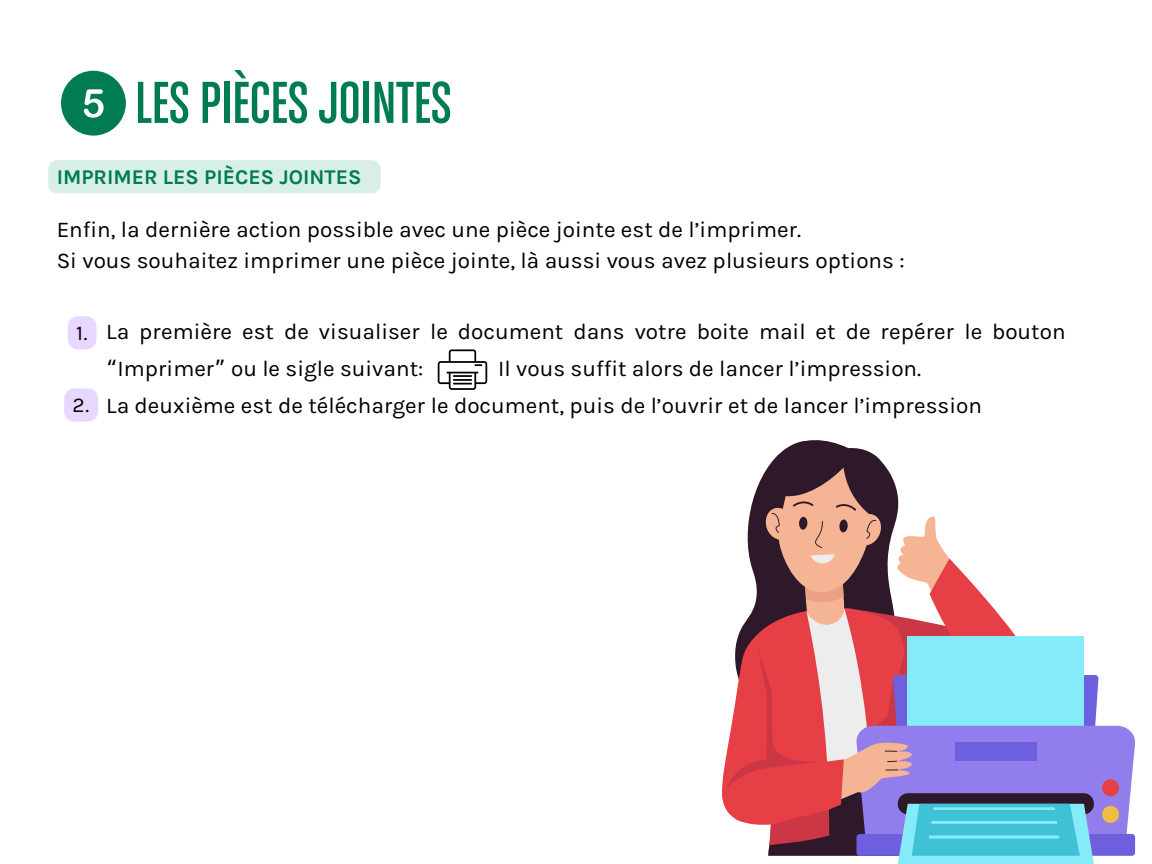
<style>
.page{position:relative;width:1152px;height:864px;background:#fff}
.page>*{position:absolute;margin:0;border:0;box-sizing:border-box;transform-origin:0 0}
.t1{font:63px "Chalet Comprime Cologne Eighty";color:#007b54}
.t2{font:22.5px/37.2px "Karla";color:#000}
.t3{font:700 21px "Karla";color:#007b54}
.t4{font:21px "Karla";color:#000}
.s1{font-family:"Noto Sans Gurmukhi"}
</style>
<div class="page">
<div style="left:61px;top:71px;width:65px;height:65px;background:#007b54;border-radius:50%"></div>
<svg style="left:84px;top:89px;width:20px;height:29px"></svg>
<svg style="left:438px;top:349px;width:49px;height:41px"></svg>
<svg style="left:722px;top:440px;width:414px;height:424px"></svg>
<div style="left:48px;top:160px;width:333px;height:33px;background:#d7efe7"></div>
<div style="left:68px;top:316px;width:29px;height:33px;background:#e8d7ff;border-radius:10px"></div>
<div style="left:64px;top:388px;width:34px;height:34px;background:#e8d7ff;border-radius:10px"></div>
<h2 class="t1" style="left:135px;top:79px;width:318px">LES PIÈCES JOINTES</h2>
<p class="t3" style="left:57px;top:164px;width:306px">IMPRIMER LES PIÈCES JOINTES</p>
<p class="t2" style="left:57px;top:210px;width:746px">Enfin, la dernière action possible avec une pièce jointe est de l’imprimer.</p>
<p class="t2" style="left:57px;top:242px;width:849px">Si vous souhaitez imprimer une pièce jointe, là aussi vous avez plusieurs options :</p>
<h3 class="t4" style="left:76px;top:320px;width:13px">1.</h3>
<h3 class="t4" style="left:73px;top:393px;width:18px">2.</h3>
<p class="t2" style="left:106px;top:312px;width:961px">La première est de visualiser le document dans votre boite mail et de repérer le bouton <span class="s1">“</span>Imprimer<span class="s1">”</span> ou le sigle suivant:</p>
<p class="t2" style="left:498px;top:350px;width:425px">Il vous suffit alors de lancer l’impression.</p>
<h1 class="t2" style="left:106px;top:387px;width:877px">La deuxième est de télécharger le document, puis de l’ouvrir et de lancer l’impression</h1>
</div>
